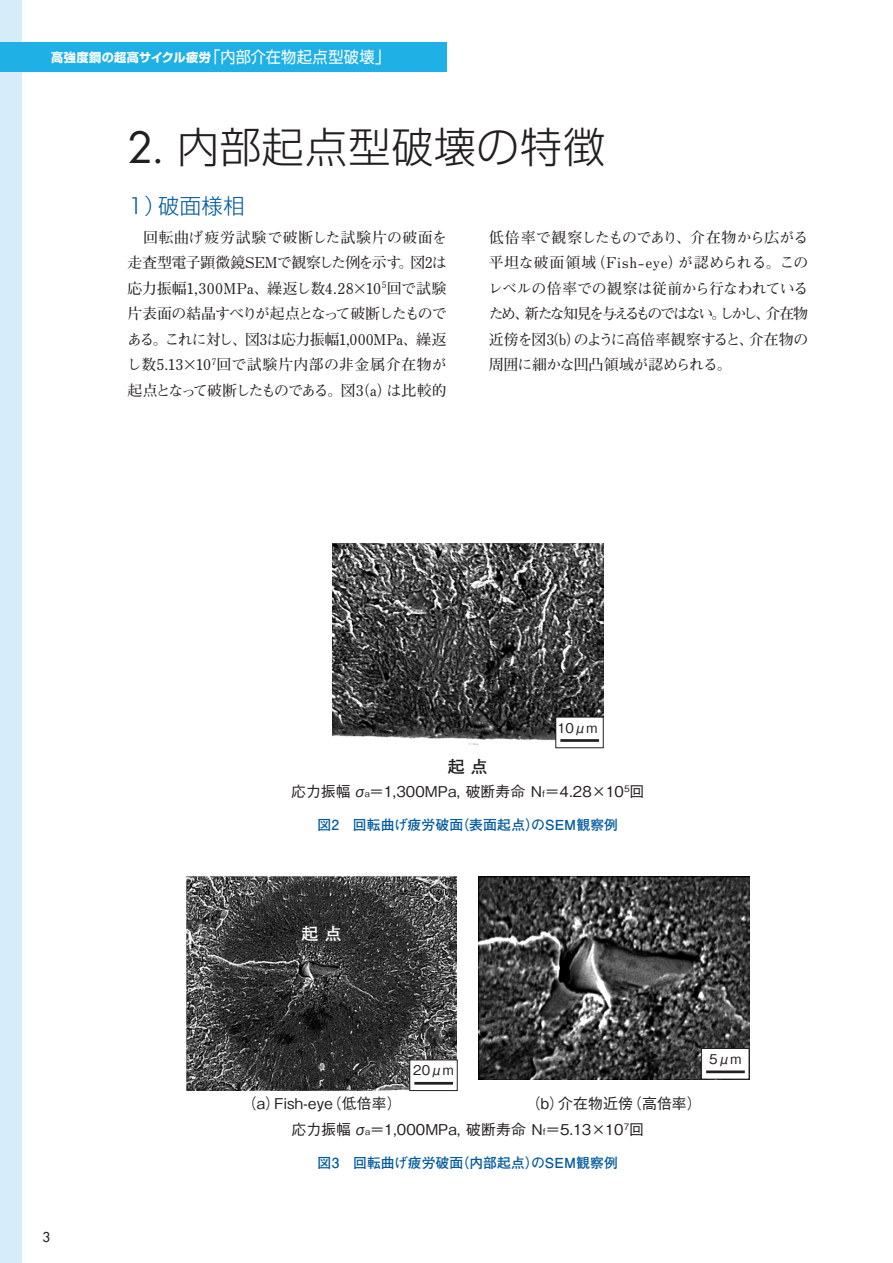
<style>
.page{position:relative;width:893px;height:1263px;background:#fff}
.page>*{position:absolute;margin:0;border:0;box-sizing:border-box;transform-origin:0 0}
.タイトル_大{font:300 42.15px "Shin Go Pro";letter-spacing:.025em;color:#231f20}
.本文{font:300 21.3px "Shin Go Pro";color:#015a9d}
.本文-2{font:700 16.95px "Futo Go B101 Pro";color:#231f20}
.本文-3{font:700 16.95px "Futo Go B101 Pro";color:#fff}
.本文-4{font:700 14.85px/25.5px "Futo Min A101 Pro";letter-spacing:-.02em;color:#231f20;text-align:justify}
.本文-5{font:500 14.85px "Gothic BBB Pro";letter-spacing:.005em;color:#231f20}
.t1{font:700 13.8px "Futo Go B101 Pro";letter-spacing:.005em;color:#015a9d}
.本文-6{font:500 13.35px "Gothic BBB Pro";letter-spacing:-.025em;color:#231f20}
.t2{font:13.35px "Futura";color:#231f20}
.t3{font:700 12.15px "Shin Go Pro";letter-spacing:.03em;color:#fff}
.s1{font-weight:400;font-size:15.9px}
.s2{font-family:"Futura";font-weight:400}
.s3{font-size:9px}
</style>
<div class="page">
<div style="left:0;top:0;width:21px;height:1263px;background:#d6ecf9"></div>
<div style="left:0;top:43px;width:446px;height:29px;background:#1fb0e6"></div>
<img style="left:186px;top:876px;width:271px;height:214px">
<img style="left:479px;top:877px;width:270px;height:202px">
<img style="left:332px;top:543px;width:271px;height:205px">
<div style="left:556px;top:717px;width:47px;height:31px;background:#fff"></div>
<hr style="left:560px;top:739px;width:39px;height:3px;background:#231f20">
<div style="left:410px;top:1060px;width:47px;height:30px;background:#fff"></div>
<div style="left:410px;top:1060px;width:47px;height:31px;border:1px solid #231f20"></div>
<hr style="left:414px;top:1082px;width:39px;height:3px;background:#231f20">
<div style="left:702px;top:1048px;width:47px;height:31px;background:#fff"></div>
<div style="left:701px;top:1048px;width:48px;height:31px;border:1px solid #231f20"></div>
<hr style="left:706px;top:1070px;width:39px;height:3px;background:#231f20">
<p class="t3" style="left:51px;top:48px;width:341px">高強度鋼の超高サイクル疲労<span class="s1">「内部介在物起点型破壊」</span></p>
<p class="タイトル_大" style="left:128px;top:112px;width:480px"><span class="s2">2.</span> 内部起点型破壊の特徴</p>
<p class="本文" style="left:128px;top:189px;width:119px">1）破面様相</p>
<p class="本文-4" style="left:127px;top:223px;width:322px">　回転曲げ疲労試験で破断した試験片の破面を走査型電子顕微鏡SEMで観察した例を示す。図2は応力振幅1,300MPa、繰返し数4.28×10<sup>5</sup>回で試験片表面の結晶すべりが起点となって破断したものである。これに対し、図3は応力振幅1,000MPa、繰返し数5.13×10<sup>7</sup>回で試験片内部の非金属介在物が起点となって破断したものである。図3（a）は比較的</p>
<p class="本文-4" style="left:488px;top:223px;width:322px">低倍率で観察したものであり、介在物から広がる平坦な破面領域（Fish-eye）が認められる。このレベルの倍率での観察は従前から行なわれているため、新たな知見を与えるものではない。しかし、介在物近傍を図3（b）のように高倍率観察すると、介在物の周囲に細かな凹凸領域が認められる。</p>
<p class="本文-2" style="left:448px;top:753px;width:42px">起 点</p>
<p class="本文-6" style="left:557px;top:717px;width:42px">10μm</p>
<p class="本文-5" style="left:291px;top:779px;width:355px">応力振幅 σ<span class="s3">a</span>＝1,300MPa, 破断寿命 N<span class="s3">f</span>＝4.28×10<sup>5</sup>回</p>
<p class="t1" style="left:317px;top:813px;width:302px">図2　回転曲げ疲労破面（表面起点）のSEM観察例</p>
<p class="t2" style="left:43px;top:1229px;width:9px">3</p>
<p class="本文-3" style="left:302px;top:920px;width:42px">起 点</p>
<p class="本文-6" style="left:413px;top:1059px;width:42px">20μm</p>
<p class="本文-5" style="left:242px;top:1092px;width:161px">（a）Fish-eye（低倍率）</p>
<p class="本文-5" style="left:526px;top:1092px;width:177px">（b）介在物近傍（高倍率）</p>
<p class="本文-5" style="left:292px;top:1117px;width:354px">応力振幅 σ<span class="s3">a</span>＝1,000MPa, 破断寿命 N<span class="s3">f</span>＝5.13×10<sup>7</sup>回</p>
<p class="t1" style="left:318px;top:1151px;width:302px">図3　回転曲げ疲労破面（内部起点）のSEM観察例</p>
<p class="本文-6" style="left:709px;top:1048px;width:34px">5μm</p>
</div>
